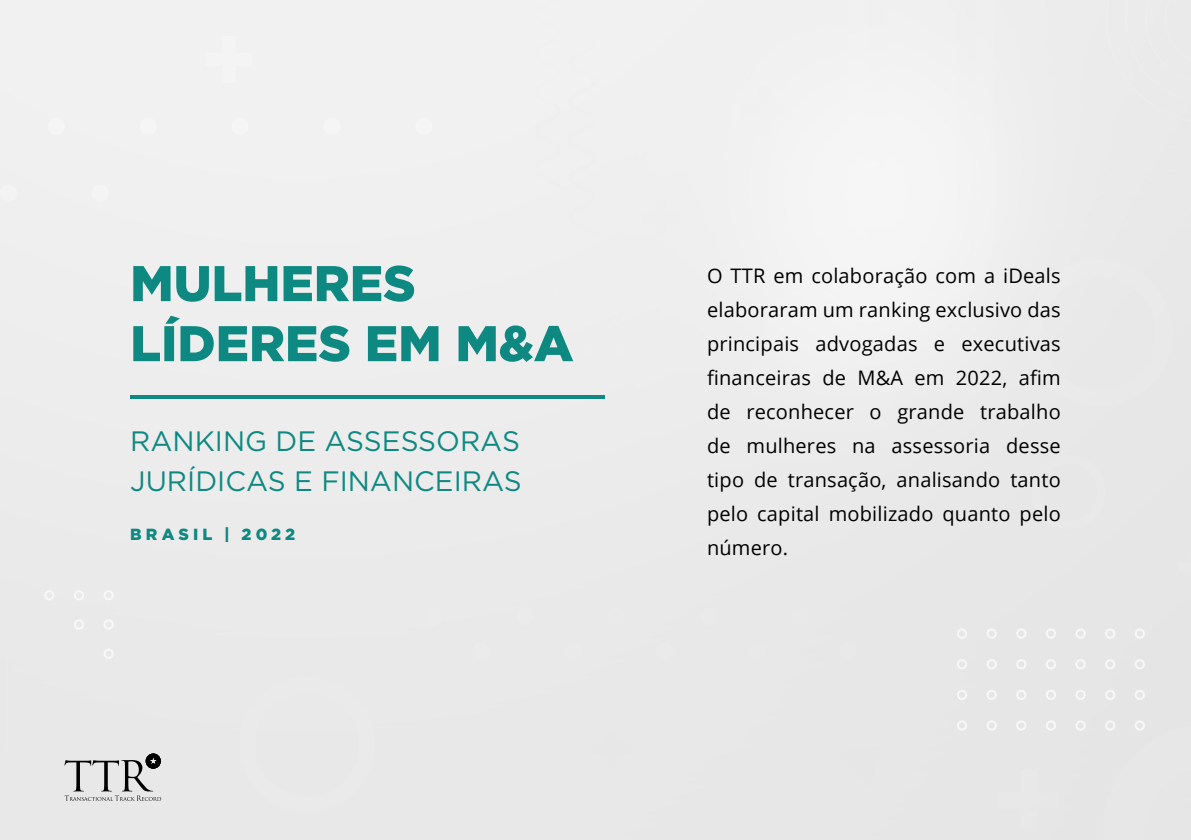
<style>
.page{position:relative;width:1191px;height:840px;background:#fff}
.page>*{position:absolute;margin:0;border:0;box-sizing:border-box;transform-origin:0 0}
.t1{font:900 50px/60px "Gotham";color:#0e8982}
.t2{font:28px/40px "Gotham";color:#0e8982}
.t3{font:20px/34px "Open Sans";letter-spacing:.01em;color:#000;text-align:justify}
.t4{font:900 16.2px "Gotham";letter-spacing:.255em;color:#0e8982}
</style>
<div class="page">
<div style="left:0;top:0;width:1190px;height:839px;background:#ebebeb"></div>
<svg style="left:64px;top:753px;width:97px;height:47px;background:#bdbdbd"></svg>
<svg style="left:130px;top:394px;width:474px;height:4px;background:#45a19c"></svg>
<h1 class="t1" style="left:130px;top:253px;width:445px">MULHERES<br>LÍDERES EM M&amp;A</h1>
<h2 class="t2" style="left:130px;top:420px;width:393px">RANKING DE ASSESSORAS<br>JURÍDICAS E FINANCEIRAS</h2>
<p class="t4" style="left:130px;top:523px;width:167px">BRASIL | 2022</p>
<p class="t3" style="left:707px;top:258px;width:355px">O TTR em colaboração com a iDeals elaboraram um ranking exclusivo das principais advogadas e executivas financeiras de M&amp;A em 2022, afim de reconhecer o grande trabalho de mulheres na assessoria desse tipo de transação, analisando tanto pelo capital mobilizado quanto pelo número.</p>
</div>
